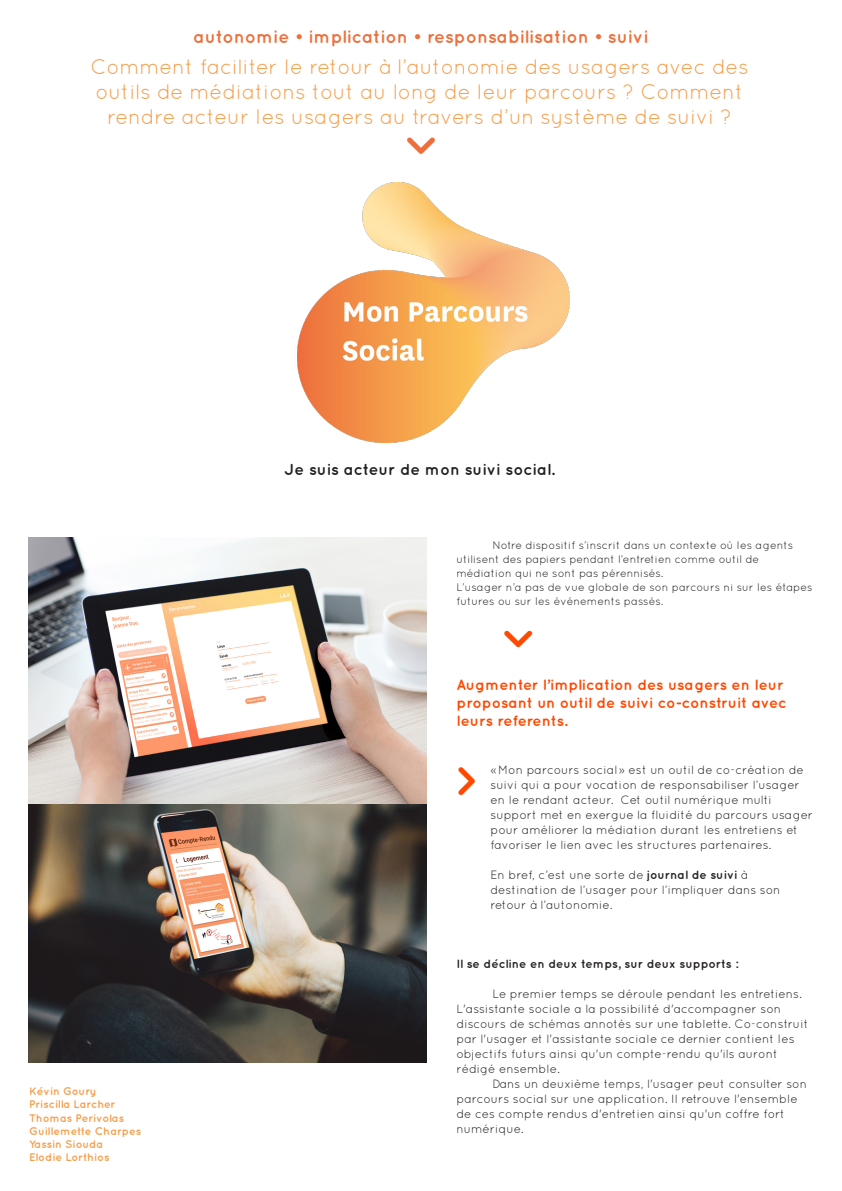
<style>
.page{position:relative;width:842px;height:1191px;background:#fff}
.page>*{position:absolute;margin:0;border:0;box-sizing:border-box;transform-origin:0 0}
.Style_de_paragraphe{font:700 40px "Quicksand";color:#ff4800}
.Style_de_paragraphe-2{font:21px/25.2px "Quicksand";color:#f59e4b;text-align:center}
.Style_de_paragraphe-3{font:700 18px "Quicksand";color:#ee703d}
.Style_de_paragraphe-4{font:700 16px "Quicksand";color:#231f20}
.Style_de_paragraphe-5{font:700 15px/18px "Quicksand";color:#ff4800}
.Style_de_paragraphe-6{font:12px/15px "Quicksand";color:#231f20}
.Style_de_paragraphe-7{font:700 12px "Quicksand";color:#231f20}
.Style_de_paragraphe-8{font:11px/14px "Quicksand";color:#231f20}
.Style_de_paragraphe-9{font:700 11px "Quicksand";color:#f59e4b}
.s1{font-weight:700}
</style>
<div class="page">
<svg style="left:407px;top:137px;width:28px;height:17px"></svg>
<img style="left:298px;top:182px;width:272px;height:260px">
<img style="left:28px;top:803px;width:398px;height:259px">
<img style="left:28px;top:538px;width:398px;height:265px">
<p class="Style_de_paragraphe-3" style="left:194px;top:25px;width:456px">autonomie · implication · responsabilisation · suivi</p>
<p class="Style_de_paragraphe-2" style="left:90px;top:54px;width:660px">Comment faciliter le retour à l’autonomie des usagers avec des outils de médiations tout au long de leur parcours ? Comment rendre acteur les usagers au travers d’un système de suivi ?</p>
<p class="Style_de_paragraphe-4" style="left:284px;top:459px;width:272px">Je suis acteur de mon suivi social.</p>
<p class="Style_de_paragraphe-8" style="left:456px;top:537px;width:338px;text-indent:36px">Notre dispositif s’inscrit dans un contexte où les agents utilisent des papiers pendant l’entretien comme outil de médiation qui ne sont pas pérennisés.</p>
<p class="Style_de_paragraphe-8" style="left:456px;top:579px;width:358px">L’usager n’a pas de vue globale de son parcours ni sur les étapes futures ou sur les événements passés.</p>
<p class="Style_de_paragraphe" style="left:543px;top:626px;width:26px;rotate:90deg">&gt;</p>
<p class="Style_de_paragraphe-5" style="left:456px;top:675px;width:332px">Augmenter l’implication des usagers en leur proposant un outil de suivi co-construit avec leurs referents.</p>
<p class="Style_de_paragraphe-9" style="left:29px;top:1084px;width:69px">Kévin Goury</p>
<p class="Style_de_paragraphe-9" style="left:29px;top:1097px;width:88px">Priscilla Larcher</p>
<p class="Style_de_paragraphe-9" style="left:29px;top:1111px;width:97px">Thomas Perivolas</p>
<p class="Style_de_paragraphe-9" style="left:29px;top:1124px;width:114px">Guillemette Charpes</p>
<p class="Style_de_paragraphe-9" style="left:29px;top:1137px;width:76px">Yassin Siouda</p>
<p class="Style_de_paragraphe-9" style="left:29px;top:1150px;width:82px">Elodie Lorthios</p>
<p class="Style_de_paragraphe" style="left:455px;top:757px;width:26px">&gt;</p>
<p class="Style_de_paragraphe-6" style="left:490px;top:762px;width:324px">«Mon parcours social» est un outil de co-création de suivi qui a pour vocation de responsabiliser l’usager en le rendant acteur. Cet outil numérique multi support met en exergue la fluidité du parcours usager pour améliorer la médiation durant les entretiens et favoriser le lien avec les structures partenaires.</p>
<p class="Style_de_paragraphe-6" style="left:490px;top:867px;width:292px">En bref, c’est une sorte de <span class="s1">journal de suivi</span> à destination de l’usager pour l’impliquer dans son retour à l’autonomie.</p>
<p class="Style_de_paragraphe-7" style="left:456px;top:956px;width:283px">Il se décline en deux temps, sur deux supports :</p>
<p class="Style_de_paragraphe-6" style="left:456px;top:986px;width:354px;text-indent:36px">Le premier temps se déroule pendant les entretiens.<br>L'assistante sociale a la possibilité d'accompagner son discours de schémas annotés sur une tablette. Co-construit par l'usager et l'assistante sociale ce dernier contient les objectifs futurs ainsi qu'un compte-rendu qu'ils auront rédigé ensemble.</p>
<p class="Style_de_paragraphe-6" style="left:456px;top:1076px;width:352px;text-indent:36px">Dans un deuxième temps, l'usager peut consulter son parcours social sur une application. Il retrouve l'ensemble de ces compte rendus d'entretien ainsi qu'un coffre fort numérique.</p>
</div>
